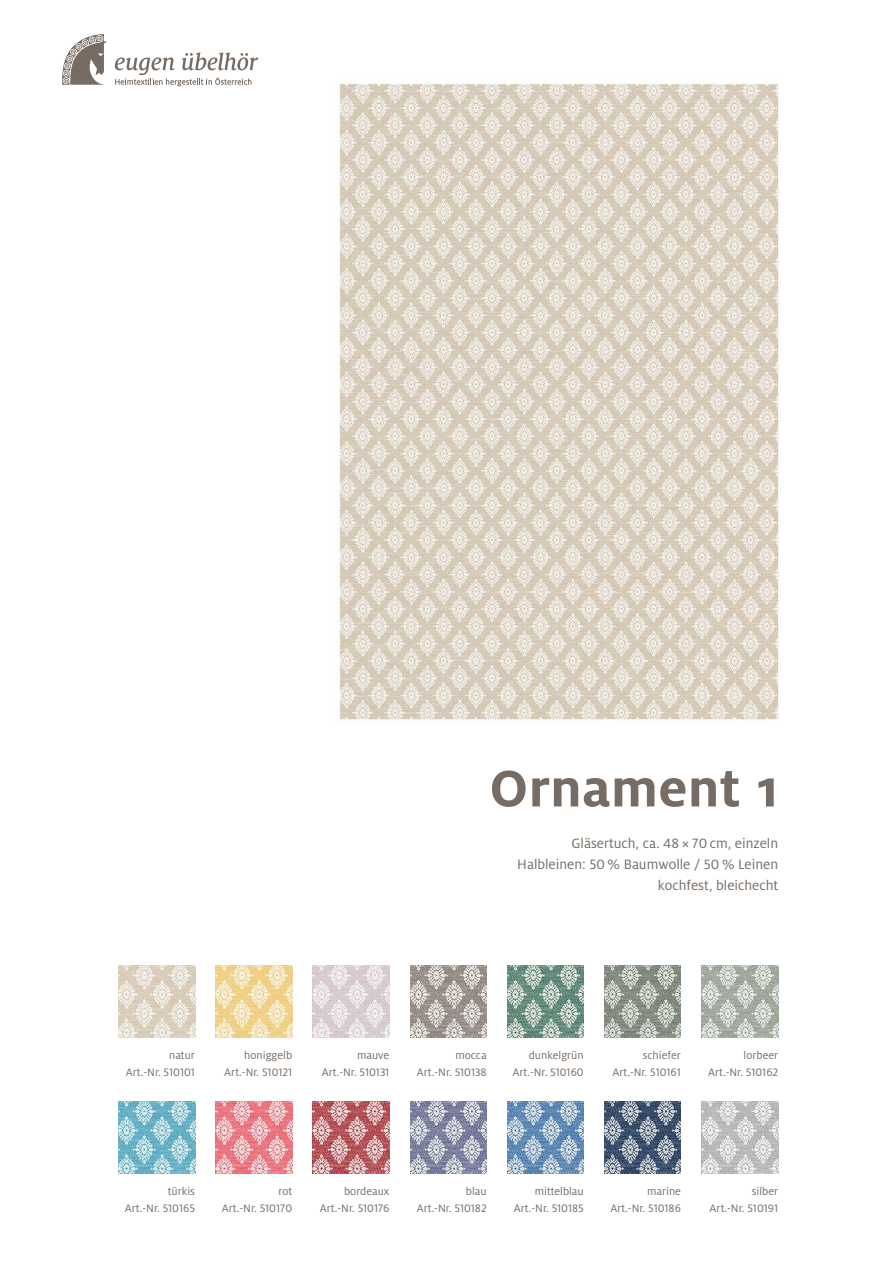
<style>
.page{position:relative;width:893px;height:1263px;background:#fff}
.page>*{position:absolute;margin:0;border:0;box-sizing:border-box;transform-origin:0 0}
.t1{font:700 57px "Milo Pro";letter-spacing:.01em;color:#776c64}
.t2{font:15px/21px "Milo Pro";color:#776c64;text-align:right}
.t3{font:12px/17px "Milo Pro";color:#776c64;text-align:right}
</style>
<div class="page">
<img style="left:338px;top:83px;width:442px;height:638px">
<img style="left:507px;top:965px;width:77px;height:72px">
<img style="left:216px;top:1101px;width:76px;height:73px">
<img style="left:410px;top:1101px;width:77px;height:73px">
<img style="left:118px;top:1101px;width:77px;height:73px">
<img style="left:410px;top:965px;width:77px;height:72px">
<img style="left:313px;top:965px;width:76px;height:72px">
<img style="left:216px;top:965px;width:76px;height:72px">
<img style="left:118px;top:965px;width:77px;height:72px">
<img style="left:604px;top:965px;width:77px;height:72px">
<img style="left:702px;top:965px;width:76px;height:72px">
<img style="left:702px;top:1101px;width:76px;height:73px">
<img style="left:507px;top:1101px;width:77px;height:73px">
<img style="left:604px;top:1101px;width:77px;height:73px">
<img style="left:313px;top:1101px;width:76px;height:73px">
<svg style="left:62px;top:34px;width:45px;height:51px"></svg>
<svg style="left:115px;top:52px;width:143px;height:34px"></svg>
<h1 class="t1" style="left:490px;top:756px;width:290px">Ornament 1</h1>
<p class="t2" style="left:517px;top:833px;width:262px">Gläsertuch, ca. 48 × 70 cm, einzeln<br>Halbleinen: 50 % Baumwolle / 50 % Leinen kochfest, bleichecht</p>
<p class="t3" style="left:126px;top:1047px;width:71px">natur<br>Art.-Nr. 510101</p>
<p class="t3" style="left:224px;top:1047px;width:69px">honiggelb<br>Art.-Nr. 510121</p>
<p class="t3" style="left:322px;top:1047px;width:69px">mauve<br>Art.-Nr. 510131</p>
<p class="t3" style="left:417px;top:1047px;width:71px">mocca<br>Art.-Nr. 510138</p>
<p class="t3" style="left:512px;top:1047px;width:73px">dunkelgrün<br>Art.-Nr. 510160</p>
<p class="t3" style="left:612px;top:1047px;width:70px">schiefer<br>Art.-Nr. 510161</p>
<p class="t3" style="left:708px;top:1047px;width:72px">lorbeer<br>Art.-Nr. 510162</p>
<p class="t3" style="left:125px;top:1183px;width:72px">türkis<br>Art.-Nr. 510165</p>
<p class="t3" style="left:710px;top:1183px;width:70px">silber<br>Art.-Nr. 510191</p>
<p class="t3" style="left:514px;top:1183px;width:71px">mittelblau<br>Art.-Nr. 510185</p>
<p class="t3" style="left:610px;top:1183px;width:72px">marine<br>Art.-Nr. 510186</p>
<p class="t3" style="left:417px;top:1183px;width:71px">blau<br>Art.-Nr. 510182</p>
<p class="t3" style="left:320px;top:1183px;width:71px">bordeaux<br>Art.-Nr. 510176</p>
<p class="t3" style="left:222px;top:1183px;width:72px">rot<br>Art.-Nr. 510170</p>
</div>
